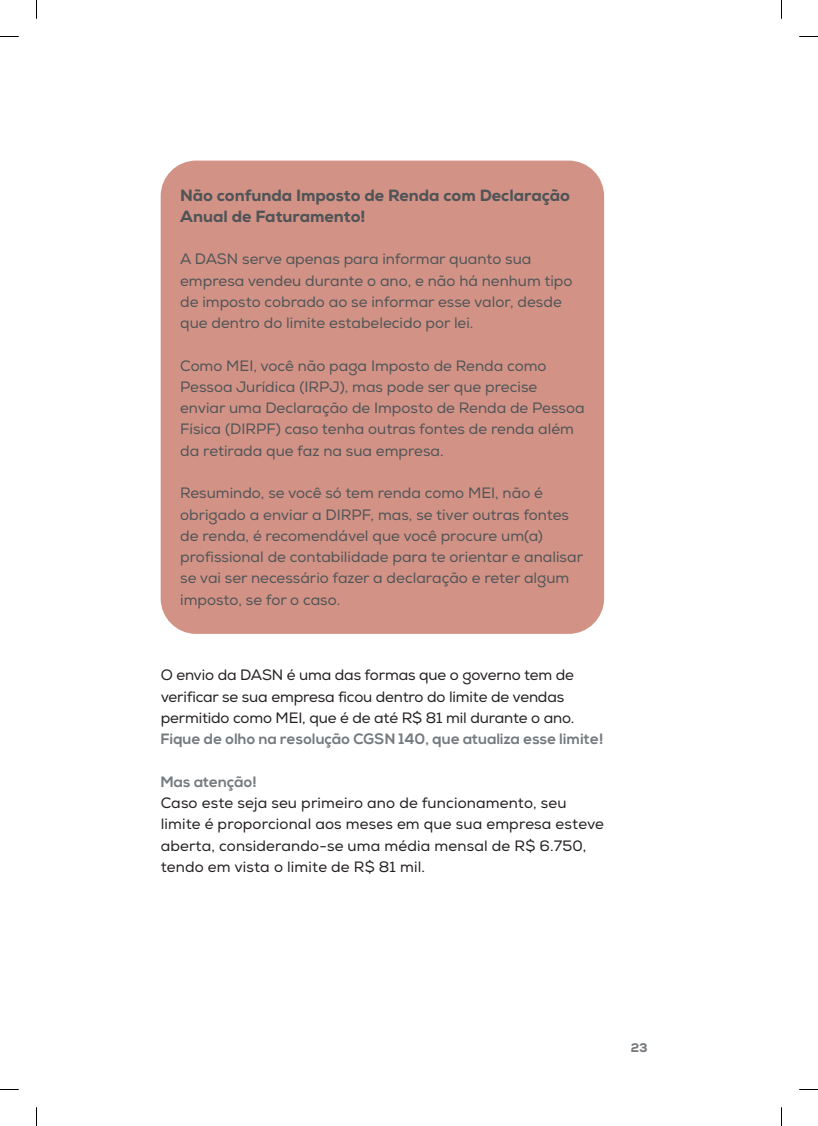
<style>
.page{position:relative;width:818px;height:1126px;background:#fff}
.page>*{position:absolute;margin:0;border:0;box-sizing:border-box;transform-origin:0 0}
.t1{font:800 16.25px/21.2px "Nexa";color:#505457}
.t2{font:15px/21.2px "Nexa";color:#505457}
.t3{font:15px/21.2px "Nexa";letter-spacing:.01em;color:#231f20}
.t4{font:15px/21.2px "Nexa";letter-spacing:-.01em;color:#231f20}
.t5{font:700 15px "Nexa";letter-spacing:.01em;color:#757a7e}
.t6{font:800 12.5px "Nexa";color:#757a7e}
</style>
<div class="page">
<div style="left:160px;top:160px;width:443px;height:474px;background:#d29386;border-radius:35px"></div>
<svg style="left:0;top:36px;width:19px;height:1px"></svg>
<svg style="left:799px;top:36px;width:18px;height:1px"></svg>
<svg style="left:0;top:1089px;width:19px;height:1px"></svg>
<svg style="left:799px;top:1089px;width:18px;height:1px"></svg>
<svg style="left:36px;top:0;width:1px;height:19px"></svg>
<svg style="left:36px;top:1107px;width:1px;height:18px"></svg>
<p class="t1" style="left:180px;top:184px;width:391px">Não confunda Imposto de Renda com Declaração<br>Anual de Faturamento!</p>
<p class="t2" style="left:180px;top:249px;width:393px">A DASN serve apenas para informar quanto sua empresa vendeu durante o ano, e não há nenhum tipo de imposto cobrado ao se informar esse valor, desde que dentro do limite estabelecido por lei.</p>
<p class="t2" style="left:180px;top:355px;width:405px">Como MEI, você não paga Imposto de Renda como Pessoa Jurídica (IRPJ), mas pode ser que precise enviar uma Declaração de Imposto de Renda de Pessoa Física (DIRPF) caso tenha outras fontes de renda além da retirada que faz na sua empresa.</p>
<p class="t2" style="left:180px;top:482px;width:404px">Resumindo, se você só tem renda como MEI, não é obrigado a enviar a DIRPF, mas, se tiver outras fontes de renda, é recomendável que você procure um(a) profissional de contabilidade para te orientar e analisar se vai ser necessário fazer a declaração e reter algum imposto, se for o caso.</p>
<p class="t4" style="left:160px;top:665px;width:415px">O envio da DASN é uma das formas que o governo tem de verificar se sua empresa ficou dentro do limite de vendas permitido como MEI, que é de até R$ 81 mil durante o ano.</p>
<p class="t5" style="left:160px;top:730px;width:444px">Fique de olho na resolução CGSN 140, que atualiza esse limite!</p>
<p class="t5" style="left:160px;top:773px;width:98px">Mas atenção!</p>
<p class="t3" style="left:160px;top:792px;width:444px">Caso este seja seu primeiro ano de funcionamento, seu limite é proporcional aos meses em que sua empresa esteve aberta, considerando-se uma média mensal de R$ 6.750, tendo em vista o limite de R$ 81 mil.</p>
<p class="t6" style="left:630px;top:1039px;width:18px">23</p>
</div>
